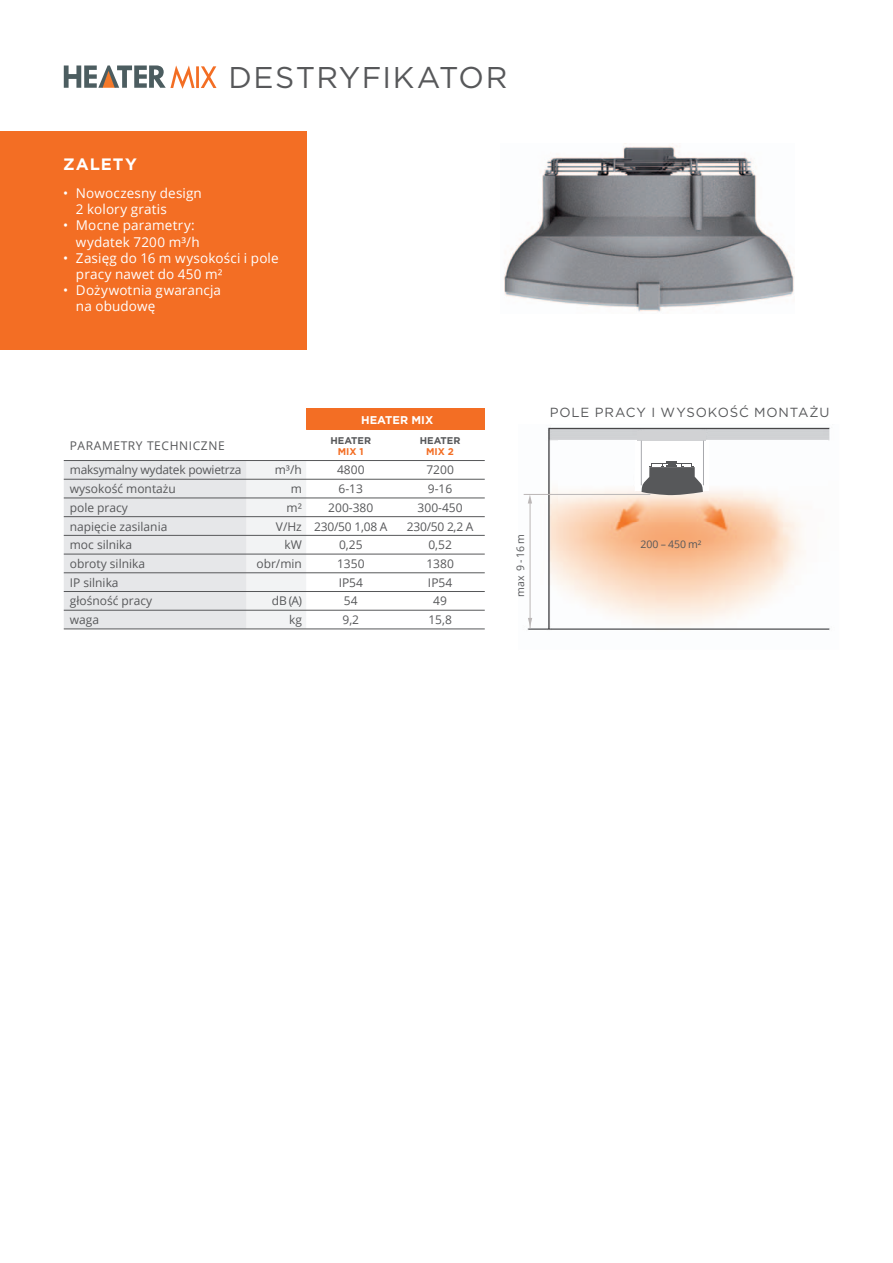
<style>
.page{position:relative;width:893px;height:1263px;background:#fff}
.page>*{position:absolute;margin:0;border:0;box-sizing:border-box;transform-origin:0 0}
.t1{font:30px "Gotham";letter-spacing:.05em;color:#57585a}
.t2{font:700 16.5px "Gotham";letter-spacing:.06em;color:#fff}
.t3{font:13.5px/16.2px "Open Sans";letter-spacing:.01em;color:#fff}
.t4{font:13.2px "Gotham";letter-spacing:.065em;color:#57585a}
.t5{font:12px "Open Sans";color:#57585a}
.t6{font:12px "Open Sans";letter-spacing:-.02em;color:#57585a}
.t7{font:12px "Open Sans";letter-spacing:.05em;color:#57585a}
.t8{font:700 11.25px "Gotham";color:#fff}
.t9{font:10.5px "Open Sans";letter-spacing:-.005em;color:#57585a}
.t10{font:700 9.75px "Gotham";color:#57585a}
.t11{font:700 9.75px "Gotham";color:#f36e24}
</style>
<div class="page">
<img style="left:523px;top:427px;width:307px;height:203px">
<img style="left:559px;top:441px;width:269px;height:80px">
<hr style="left:524px;top:494px;width:126px;height:1px;background:#bbb7b7">
<hr style="left:530px;top:502px;width:1px;height:126px;background:#bbb7b7">
<svg style="left:528px;top:618px;width:4px;height:9px"></svg>
<svg style="left:528px;top:495px;width:4px;height:8px"></svg>
<div style="left:635px;top:441px;width:74px;height:50px;background:#fff"></div>
<div style="left:637px;top:432px;width:69px;height:9px;background:#d1d2d4"></div>
<svg style="left:641px;top:461px;width:62px;height:34px"></svg>
<hr style="left:641px;top:441px;width:1px;height:44px;background:#a8a9ad">
<hr style="left:703px;top:441px;width:1px;height:44px;background:#a8a9ad">
<svg style="left:64px;top:65px;width:153px;height:24px"></svg>
<div style="left:306px;top:409px;width:179px;height:21px;background:#f36e24"></div>
<svg style="left:64px;top:461px;width:242px;height:168px"></svg>
<hr style="left:64px;top:460px;width:421px;height:1px;background:#57585a">
<hr style="left:64px;top:479px;width:421px;height:1px;background:#57585a">
<hr style="left:64px;top:498px;width:421px;height:1px;background:#57585a">
<hr style="left:64px;top:516px;width:421px;height:1px;background:#57585a">
<hr style="left:64px;top:535px;width:421px;height:1px;background:#57585a">
<hr style="left:64px;top:554px;width:421px;height:1px;background:#57585a">
<hr style="left:64px;top:572px;width:421px;height:1px;background:#57585a">
<hr style="left:64px;top:591px;width:421px;height:1px;background:#57585a">
<hr style="left:64px;top:610px;width:421px;height:1px;background:#57585a">
<hr style="left:64px;top:629px;width:421px;height:1px;background:#57585a">
<div style="left:0;top:132px;width:307px;height:218px;background:#f36e24"></div>
<img style="left:504px;top:143px;width:291px;height:169px">
<h1 class="t1" style="left:229px;top:64px;width:280px">DESTRYFIKATOR</h1>
<h2 class="t2" style="left:63px;top:157px;width:75px">ZALETY</h2>
<p class="t3" style="left:76px;top:185px;width:127px;text-indent:-13px">• Nowoczesny design<br>2 kolory gratis</p>
<p class="t3" style="left:76px;top:217px;width:125px;text-indent:-13px">• Mocne parametry: wydatek 7200 m³/h</p>
<p class="t3" style="left:76px;top:249px;width:204px;text-indent:-13px">• Zasięg do 16 m wysokości i pole pracy nawet do 450 m²</p>
<p class="t3" style="left:76px;top:282px;width:147px;text-indent:-13px">• Dożywotnia gwarancja na obudowę</p>
<p class="t7" style="left:70px;top:437px;width:156px">PARAMETRY TECHNICZNE</p>
<p class="t8" style="left:361px;top:416px;width:74px">HEATER MIX</p>
<p class="t10" style="left:330px;top:437px;width:42px">HEATER</p>
<p class="t11" style="left:338px;top:447px;width:27px">MIX 1</p>
<p class="t10" style="left:420px;top:437px;width:42px">HEATER</p>
<p class="t11" style="left:426px;top:447px;width:29px">MIX 2</p>
<p class="t6" style="left:70px;top:462px;width:173px">maksymalny wydatek powietrza</p>
<p class="t5" style="left:275px;top:462px;width:29px">m³/h</p>
<p class="t5" style="left:337px;top:462px;width:29px">4800</p>
<p class="t5" style="left:426px;top:462px;width:29px">7200</p>
<p class="t5" style="left:70px;top:480px;width:108px">wysokość montażu</p>
<p class="t5" style="left:291px;top:480px;width:13px">m</p>
<p class="t5" style="left:339px;top:480px;width:26px">6-13</p>
<p class="t5" style="left:428px;top:480px;width:26px">9-16</p>
<p class="t5" style="left:70px;top:499px;width:60px">pole pracy</p>
<p class="t5" style="left:287px;top:499px;width:17px">m²</p>
<p class="t5" style="left:328px;top:499px;width:47px">200-380</p>
<p class="t5" style="left:418px;top:499px;width:47px">300-450</p>
<p class="t5" style="left:70px;top:518px;width:99px">napięcie zasilania</p>
<p class="t5" style="left:276px;top:518px;width:113px">V/Hz 230/50 1,08 A</p>
<p class="t5" style="left:407px;top:518px;width:68px">230/50 2,2 A</p>
<p class="t5" style="left:70px;top:536px;width:64px">moc silnika</p>
<p class="t5" style="left:284px;top:536px;width:19px">kW</p>
<p class="t5" style="left:339px;top:536px;width:25px">0,25</p>
<p class="t5" style="left:428px;top:536px;width:25px">0,52</p>
<p class="t5" style="left:70px;top:555px;width:77px">obroty silnika</p>
<p class="t5" style="left:256px;top:555px;width:47px">obr/min</p>
<p class="t5" style="left:337px;top:555px;width:29px">1350</p>
<p class="t5" style="left:426px;top:555px;width:29px">1380</p>
<p class="t5" style="left:70px;top:574px;width:50px">IP silnika</p>
<p class="t5" style="left:339px;top:574px;width:26px">IP54</p>
<p class="t5" style="left:428px;top:574px;width:26px">IP54</p>
<p class="t5" style="left:70px;top:593px;width:84px">głośność pracy</p>
<p class="t5" style="left:272px;top:593px;width:32px">dB (A)</p>
<p class="t5" style="left:344px;top:593px;width:15px">54</p>
<p class="t5" style="left:433px;top:593px;width:15px">49</p>
<p class="t5" style="left:70px;top:611px;width:31px">waga</p>
<p class="t5" style="left:289px;top:611px;width:14px">kg</p>
<p class="t5" style="left:342px;top:611px;width:18px">9,2</p>
<p class="t5" style="left:428px;top:611px;width:25px">15,8</p>
<p class="t4" style="left:550px;top:407px;width:281px">POLE PRACY I WYSOKOŚĆ MONTAŻU</p>
<p class="t9" style="left:513px;top:597px;width:64px;rotate:-90deg">max 9 - 16 m</p>
<p class="t9" style="left:641px;top:537px;width:62px">200 – 450 m²</p>
</div>
